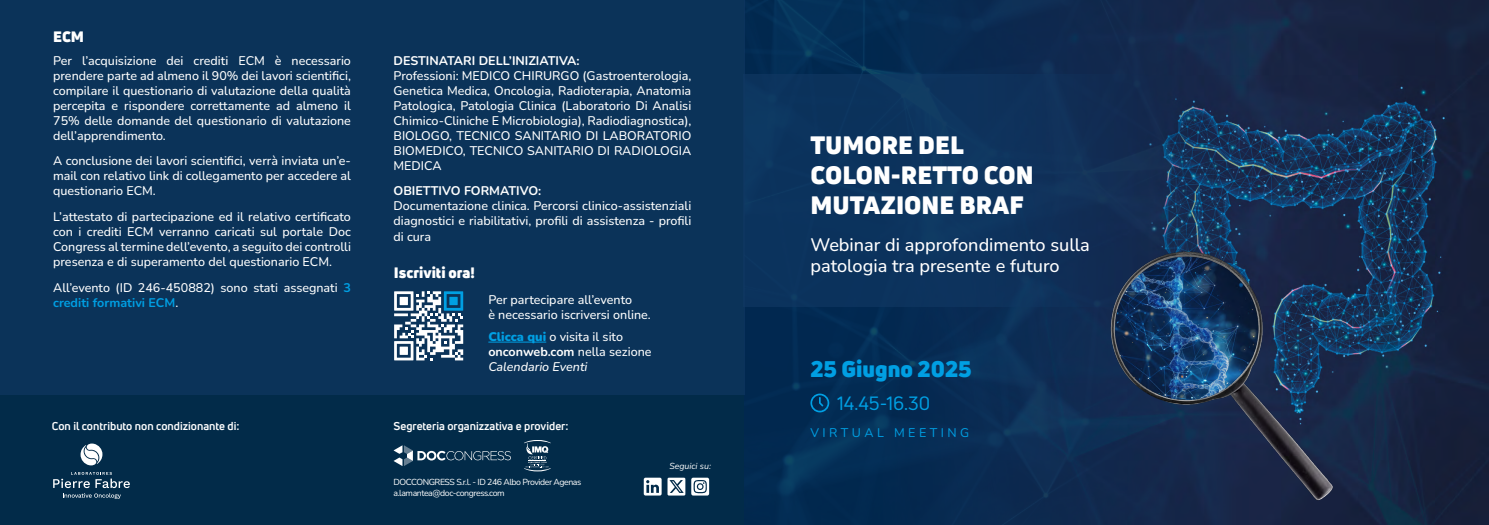
<style>
.page{position:relative;width:1489px;height:525px;background:#fff}
.page>*{position:absolute;margin:0;border:0;box-sizing:border-box;transform-origin:0 0}
.t1{font:25px/30px "Uni Neue Trial Black";color:#fff}
.t2{font:22.5px "Uni Neue Trial Black";color:#009fe3}
.t3{font:18.75px "Uni Neue Trial Regular";color:#009fe3}
.t4{font:500 18.12px/21.8px "Nunito";color:#fff}
.t5{font:15px "Uni Neue Trial Black";color:#fff}
.t6{font:500 12.5px/15px "Nunito";color:#fff;text-align:justify}
.t7{font:700 12.5px "Nunito";color:#fff}
.t8{font:12.5px "Nunito";letter-spacing:.28em;color:#009fe3}
.t9{font:11.25px "Uni Neue Trial Bold";color:#fff}
.t10{font:8.75px/10.5px "Nunito";letter-spacing:-.05em;color:#fff}
.t11{font:italic 8.75px "Nunito";color:#fff}
.s1{font-weight:700;color:#009fe3}
.s2{font-weight:900;color:#009fe3}
.s3{font-weight:700}
.s4{font-style:italic}
</style>
<div class="page">
<div style="left:0;top:0;width:1488px;height:524px;background:#022b49"></div>
<img style="left:744px;top:0;width:744px;height:524px">
<svg style="left:744px;top:74px;width:494px;height:232px;fill:#0e325c"></svg>
<div style="left:0;top:0;width:744px;height:394px;background:#0b3359"></div>
<img style="left:1058px;top:225px;width:314px;height:290px">
<svg style="left:810px;top:393px;width:19px;height:19px"></svg>
<hr style="left:488px;top:342px;width:58px;height:1px;background:#009fe3">
<svg style="left:394px;top:291px;width:69px;height:69px"></svg>
<svg style="left:81px;top:443px;width:21px;height:22px"></svg>
<svg style="left:53px;top:472px;width:77px;height:26px"></svg>
<svg style="left:524px;top:440px;width:26px;height:31px"></svg>
<svg style="left:393px;top:445px;width:118px;height:21px"></svg>
<svg style="left:643px;top:477px;width:18px;height:18px"></svg>
<svg style="left:667px;top:477px;width:18px;height:18px"></svg>
<svg style="left:691px;top:477px;width:18px;height:18px"></svg>
<p class="t5" style="left:53px;top:27px;width:32px">ECM</p>
<p class="t6" style="left:53px;top:52px;width:299px">Per l’acquisizione dei crediti ECM è necessario prendere parte ad almeno il 90% dei lavori scientifici, compilare il questionario di valutazione della qualità percepita e rispondere correttamente ad almeno il 75% delle domande del questionario di valutazione dell’apprendimento.</p>
<p class="t6" style="left:53px;top:153px;width:299px">A conclusione dei lavori scientifici, verrà inviata un’e&shy;mail con relativo link di collegamento per accedere al questionario ECM.</p>
<p class="t6" style="left:53px;top:209px;width:299px">L’attestato di partecipazione ed il relativo certificato con i crediti ECM verranno caricati sul portale Doc Congress al termine dell’evento, a seguito dei controlli presenza e di superamento del questionario ECM.</p>
<p class="t6" style="left:53px;top:279px;width:299px">All’evento (ID 246-450882) sono stati assegnati <span class="s1">3 crediti formativi ECM</span>.</p>
<p class="t7" style="left:393px;top:52px;width:188px">DESTINATARI DELL’INIZIATIVA:</p>
<p class="t6" style="left:393px;top:67px;width:299px">Professioni: MEDICO CHIRURGO (Gastroenterologia, Genetica Medica, Oncologia, Radioterapia, Anatomia Patologica, Patologia Clinica (Laboratorio Di Analisi Chimico-Cliniche E Microbiologia), Radiodiagnostica), BIOLOGO, TECNICO SANITARIO DI LABORATORIO BIOMEDICO, TECNICO SANITARIO DI RADIOLOGIA MEDICA</p>
<p class="t7" style="left:393px;top:182px;width:149px">OBIETTIVO FORMATIVO:</p>
<p class="t6" style="left:393px;top:198px;width:299px">Documentazione clinica. Percorsi clinico-assistenziali diagnostici e riabilitativi, profili di assistenza - profili di cura</p>
<p class="t5" style="left:394px;top:263px;width:82px">Iscriviti ora!</p>
<p class="t6" style="left:488px;top:291px;width:164px">Per partecipare all’evento<br>è necessario iscriversi online.</p>
<p class="t6" style="left:488px;top:328px;width:165px;text-align:left"><span class="s2">Clicca qui</span> o visita il sito <span class="s3">onconweb.com</span> nella sezione<br><span class="s4">Calendario Eventi</span></p>
<p class="t9" style="left:52px;top:419px;width:189px">Con il contributo non condizionante di:</p>
<p class="t9" style="left:393px;top:419px;width:176px">Segreteria organizzativa e provider:</p>
<p class="t10" style="left:393px;top:476px;width:189px">DOCCONGRESS S.r.l. - ID 246 Albo Provider Agenas a.lamantea@doc-congress.com</p>
<p class="t11" style="left:669px;top:460px;width:43px">Seguici su:</p>
<h1 class="t1" style="left:810px;top:130px;width:225px">TUMORE DEL<br>COLON-RETTO CON<br>MUTAZIONE BRAF</h1>
<h3 class="t4" style="left:810px;top:233px;width:281px">Webinar di approfondimento sulla patologia tra presente e futuro</h3>
<h2 class="t2" style="left:810px;top:356px;width:163px">25 Giugno 2025</h2>
<h3 class="t3" style="left:837px;top:392px;width:94px">14.45-16.30</h3>
<p class="t8" style="left:810px;top:423px;width:160px">VIRTUAL MEETING</p>
</div>
